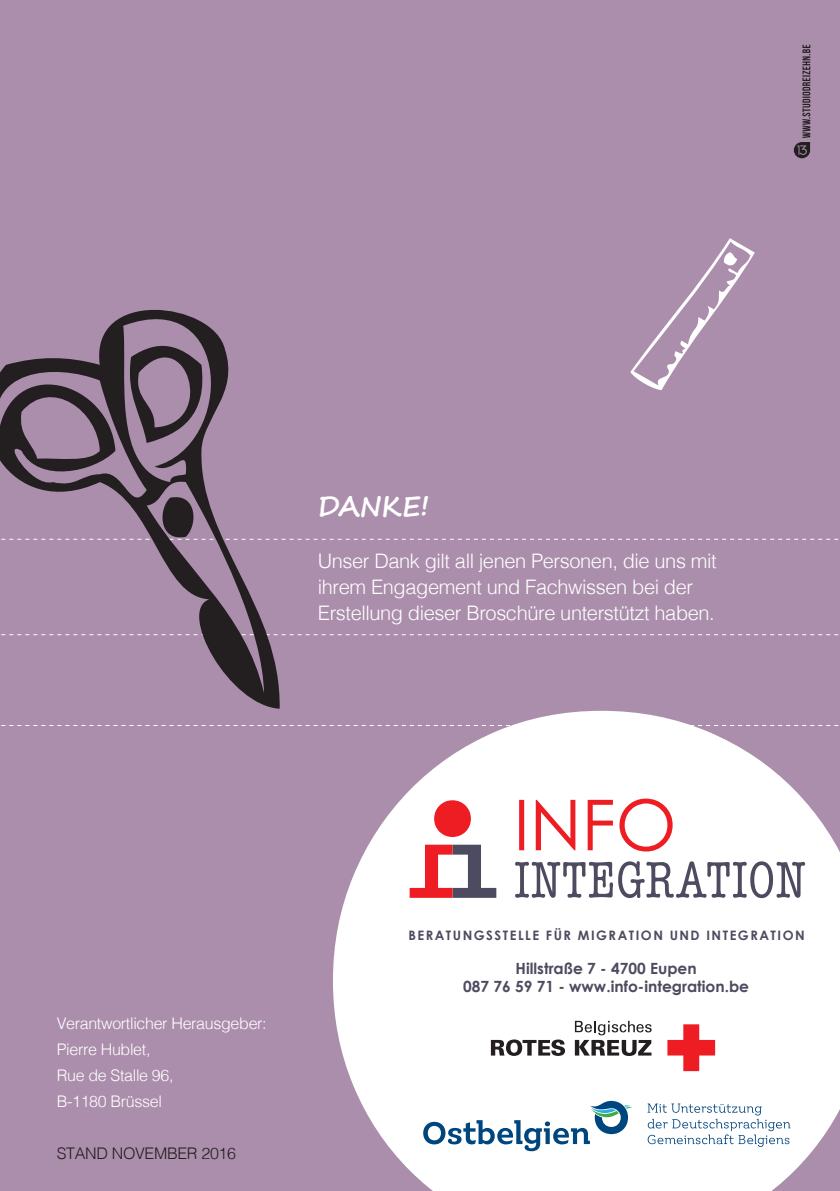
<style>
.page{position:relative;width:840px;height:1191px;background:#fff}
.page>*{position:absolute;margin:0;border:0;box-sizing:border-box;transform-origin:0 0}
.t1{font:700 28px "Segoe Print";letter-spacing:-.02em;color:#fff}
.t2{font:300 20px/26px "Helvetica";letter-spacing:-.02em;color:#fff}
.t3{font:300 16px/26px "Helvetica";letter-spacing:-.02em;color:#fff}
.t4{font:300 16px "Helvetica";letter-spacing:-.02em;color:#231f20}
.t5{font:700 15.4px/18.6px "Century Gothic";color:#4d4b5f;text-align:center}
.t6{font:700 13px "Century Gothic";letter-spacing:.115em;color:#4d4b5f}
</style>
<div class="page">
<div style="left:0;top:0;width:839px;height:1191px;background:#ab8eab"></div>
<svg style="left:333px;top:711px;width:506px;height:480px;fill:#fff"></svg>
<svg style="left:793px;top:45px;width:16px;height:113px"></svg>
<svg style="left:667px;top:1024px;width:47px;height:47px;background:#f58285"></svg>
<svg style="left:490px;top:1039px;width:74px;height:17px"></svg>
<svg style="left:574px;top:1020px;width:77px;height:36px;background:#aeacad"></svg>
<svg style="left:515px;top:861px;width:289px;height:37px;background:#bfbfc6"></svg>
<svg style="left:519px;top:798px;width:153px;height:53px;background:#fac2c3"></svg>
<svg style="left:409px;top:844px;width:87px;height:54px;background:#cf9ca2"></svg>
<svg style="left:434px;top:800px;width:36px;height:37px"></svg>
<svg style="left:630px;top:238px;width:124px;height:152px"></svg>
<svg style="left:1px;top:725px;width:838px;height:1px"></svg>
<svg style="left:281px;top:634px;width:558px;height:1px"></svg>
<svg style="left:0;top:309px;width:280px;height:399px"></svg>
<svg style="left:125px;top:319px;width:93px;height:124px"></svg>
<svg style="left:0;top:492px;width:839px;height:50px"></svg>
<svg style="left:647px;top:1103px;width:143px;height:43px;background:#dce5ed"></svg>
<svg style="left:423px;top:1100px;width:209px;height:51px;background:#c7d7e2"></svg>
<h1 class="t1" style="left:317px;top:480px;width:113px">DANKE!</h1>
<p class="t2" style="left:317px;top:546px;width:400px">Unser Dank gilt all jenen Personen, die uns mit ihrem Engagement und Fachwissen bei der<br>Erstellung dieser Broschüre unterstützt haben.</p>
<p class="t3" style="left:57px;top:1009px;width:211px">Verantwortlicher Herausgeber:<br>Pierre Hublet,<br>Rue de Stalle 96,<br>B-1180 Brüssel</p>
<p class="t4" style="left:57px;top:1139px;width:181px">STAND NOVEMBER 2016</p>
<p class="t6" style="left:408px;top:927px;width:398px">BERATUNGSSTELLE FÜR MIGRATION UND INTEGRATION</p>
<p class="t5" style="left:463px;top:958px;width:287px">Hillstraße 7 - 4700 Eupen<br>087 76 59 71 - www.info-integration.be</p>
</div>
